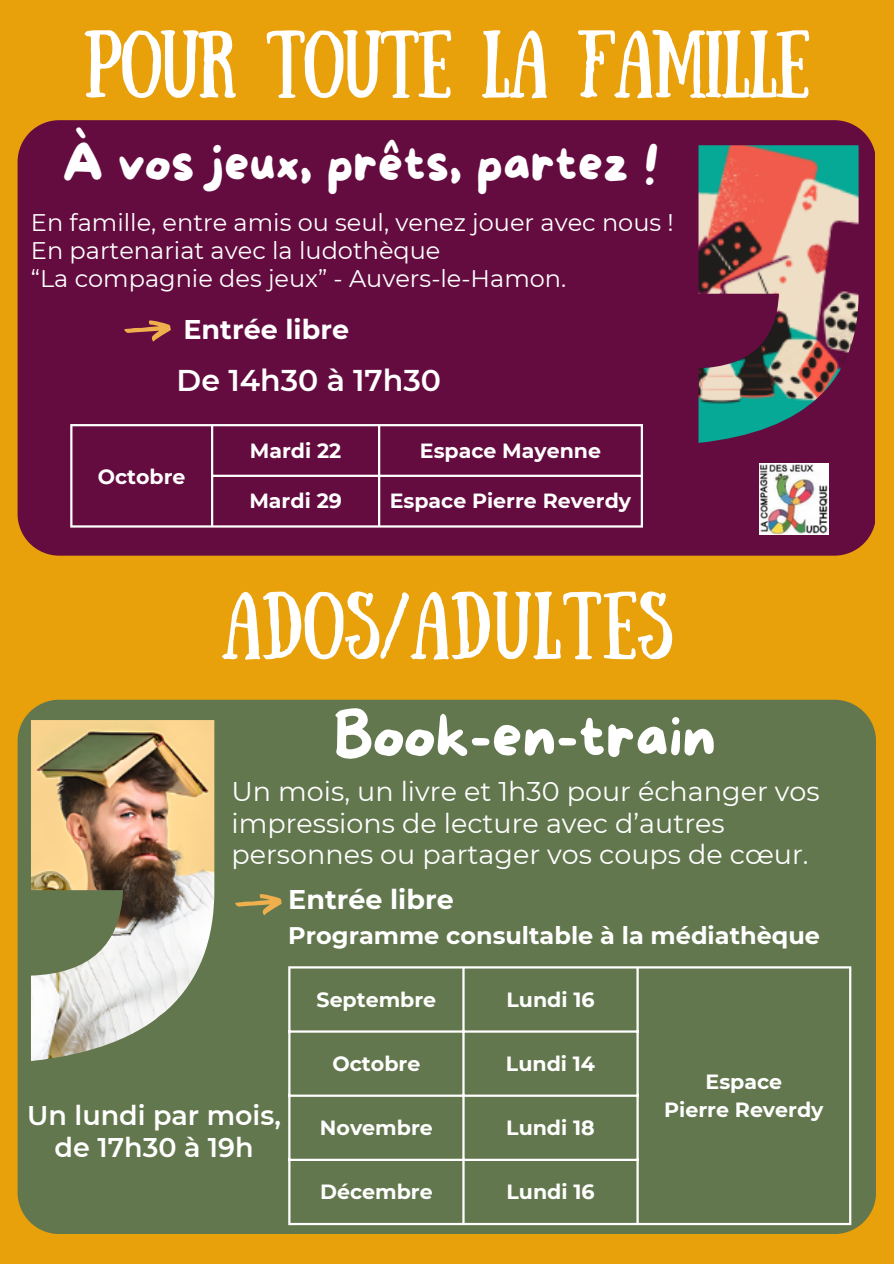
<style>
.page{position:relative;width:894px;height:1264px;background:#fff}
.page>*{position:absolute;margin:0;border:0;box-sizing:border-box;transform-origin:0 0}
.t1{font:67.5px "Sunday";letter-spacing:-.04em;color:#fff}
.t2{font:67.5px "Sunday";color:#fff}
.t3{font:60px "More Sugar";color:#fff}
.t4{font:49.5px "More Sugar";color:#fff}
.t5{font:600 30px "Montserrat";color:#fff}
.t6{font:27px/31.5px "Montserrat";color:#fff}
.t7{font:600 27px/31.5px "Montserrat";color:#fff;text-align:center}
.t8{font:700 27px "Montserrat";color:#fff}
.t9{font:24px "Montserrat";color:#fff}
.t10{font:700 24px "Montserrat";color:#fff}
.t11{font:700 20.55px "Montserrat";color:#fff}
</style>
<div class="page">
<div style="left:0;top:0;width:893px;height:1263px;background:#e8a00b"></div>
<div style="left:18px;top:120px;width:856px;height:435px;background:#640c3f"></div>
<svg style="left:124px;top:320px;width:47px;height:21px"></svg>
<img style="left:698px;top:145px;width:160px;height:298px">
<hr style="left:70px;top:426px;width:2px;height:99px;background:#fff">
<hr style="left:211px;top:426px;width:2px;height:99px;background:#fff">
<hr style="left:378px;top:426px;width:2px;height:99px;background:#fff">
<hr style="left:640px;top:426px;width:2px;height:99px;background:#fff">
<hr style="left:70px;top:424px;width:572px;height:2px;background:#fff">
<hr style="left:211px;top:474px;width:431px;height:3px;background:#fff">
<hr style="left:70px;top:525px;width:572px;height:2px;background:#fff">
<div style="left:18px;top:699px;width:857px;height:534px;background:#63774e"></div>
<img style="left:31px;top:720px;width:183px;height:341px">
<svg style="left:235px;top:893px;width:47px;height:22px"></svg>
<hr style="left:288px;top:968px;width:2px;height:254px;background:#fff">
<hr style="left:462px;top:968px;width:2px;height:254px;background:#fff">
<hr style="left:636px;top:968px;width:2px;height:254px;background:#fff">
<hr style="left:848px;top:968px;width:3px;height:254px;background:#fff">
<hr style="left:288px;top:966px;width:563px;height:2px;background:#fff">
<hr style="left:288px;top:1030px;width:350px;height:2px;background:#fff">
<hr style="left:288px;top:1094px;width:350px;height:2px;background:#fff">
<hr style="left:288px;top:1158px;width:350px;height:2px;background:#fff">
<hr style="left:288px;top:1222px;width:563px;height:3px;background:#fff">
<img style="left:759px;top:463px;width:68px;height:71px">
<p class="t1" style="left:83px;top:17px;width:728px">POUR TOUTE LA FAMILLE</p>
<p class="t4" style="left:63px;top:137px;width:597px">À vos jeux, prêts, partez !</p>
<h5 class="t9" style="left:31px;top:208px;width:644px">En famille, entre amis ou seul, venez jouer avec nous !</h5>
<h4 class="t9" style="left:31px;top:236px;width:411px">En partenariat avec la ludothèque</h4>
<p class="t9" style="left:31px;top:264px;width:536px">“La compagnie des jeux” - Auvers-le-Hamon.</p>
<p class="t8" style="left:183px;top:313px;width:167px">Entrée libre</p>
<p class="t5" style="left:176px;top:362px;width:266px">De 14h30 à 17h30</p>
<p class="t11" style="left:98px;top:464px;width:89px">Octobre</p>
<p class="t11" style="left:250px;top:438px;width:93px">Mardi 22</p>
<p class="t11" style="left:420px;top:438px;width:182px">Espace Mayenne</p>
<p class="t11" style="left:249px;top:488px;width:94px">Mardi 29</p>
<h4 class="t11" style="left:389px;top:488px;width:243px">Espace Pierre Reverdy</h4>
<p class="t2" style="left:221px;top:578px;width:452px">ADOS/ADULTES</p>
<p class="t3" style="left:333px;top:703px;width:384px">Book-en-train</p>
<p class="t6" style="left:231px;top:775px;width:589px">Un mois, un livre et 1h30 pour échanger vos impressions de lecture avec d’autres personnes ou partager vos coups de cœur.</p>
<p class="t8" style="left:288px;top:882px;width:167px">Entrée libre</p>
<p class="t10" style="left:288px;top:920px;width:533px">Programme consultable à la médiathèque</p>
<h4 class="t11" style="left:316px;top:986px;width:121px">Septembre</h4>
<p class="t11" style="left:506px;top:986px;width:90px">Lundi 16</p>
<p class="t11" style="left:332px;top:1051px;width:89px">Octobre</p>
<p class="t11" style="left:506px;top:1051px;width:91px">Lundi 14</p>
<p class="t7" style="left:27px;top:1099px;width:255px">Un lundi par mois, de 17h30 à 19h</p>
<p class="t11" style="left:320px;top:1115px;width:114px">Novembre</p>
<h3 class="t11" style="left:506px;top:1115px;width:90px">Lundi 18</h3>
<h1 class="t11" style="left:320px;top:1179px;width:114px">Décembre</h1>
<h2 class="t11" style="left:506px;top:1179px;width:90px">Lundi 16</h2>
<p class="t11" style="left:705px;top:1069px;width:78px">Espace</p>
<p class="t11" style="left:664px;top:1097px;width:161px">Pierre Reverdy</p>
</div>
